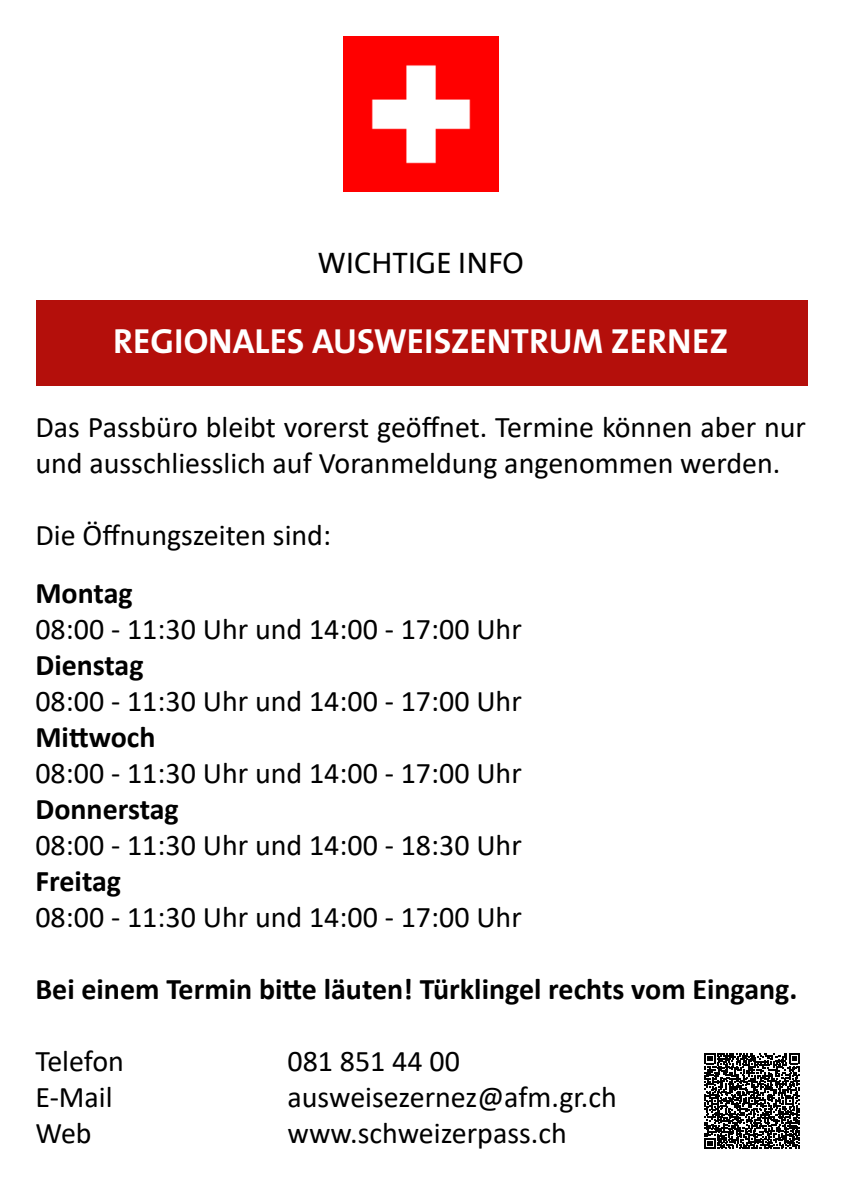
<style>
.page{position:relative;width:842px;height:1191px;background:#fff}
.page>*{position:absolute;margin:0;border:0;box-sizing:border-box;transform-origin:0 0}
.t1{font:700 35px "The Mix B W7";color:#fff}
.t2{font:30px/36px "Calibri";color:#000}
.t3{font:700 30px "Calibri";color:#000}
.t4{font:30px "The Mix B";color:#000}
</style>
<div class="page">
<div style="left:36px;top:300px;width:771px;height:86px;background:#b40f0b"></div>
<img style="left:343px;top:36px;width:156px;height:156px">
<svg style="left:704px;top:1053px;width:96px;height:95px"></svg>
<p class="t4" style="left:318px;top:243px;width:208px">WICHTIGE INFO</p>
<p class="t1" style="left:113px;top:319px;width:616px">REGIONALES AUSWEISZENTRUM ZERNEZ</p>
<p class="t2" style="left:35px;top:408px;width:772px">Das Passbüro bleibt vorerst geöffnet. Termine können aber nur und ausschliesslich auf Voranmeldung angenommen werden.</p>
<p class="t2" style="left:35px;top:516px;width:297px">Die Öffnungszeiten sind:</p>
<p class="t3" style="left:35px;top:572px;width:99px">Montag</p>
<p class="t2" style="left:35px;top:610px;width:488px">08:00 - 11:30 Uhr und 14:00 - 17:00 Uhr</p>
<p class="t3" style="left:35px;top:644px;width:110px">Dienstag</p>
<p class="t2" style="left:35px;top:682px;width:488px">08:00 - 11:30 Uhr und 14:00 - 17:00 Uhr</p>
<p class="t3" style="left:35px;top:716px;width:122px">Mittwoch</p>
<p class="t2" style="left:35px;top:754px;width:488px">08:00 - 11:30 Uhr und 14:00 - 17:00 Uhr</p>
<p class="t3" style="left:35px;top:788px;width:145px">Donnerstag</p>
<p class="t2" style="left:35px;top:826px;width:488px">08:00 - 11:30 Uhr und 14:00 - 18:30 Uhr</p>
<p class="t3" style="left:35px;top:860px;width:87px">Freitag</p>
<p class="t2" style="left:35px;top:898px;width:488px">08:00 - 11:30 Uhr und 14:00 - 17:00 Uhr</p>
<p class="t3" style="left:35px;top:968px;width:763px">Bei einem Termin bitte läuten! Türklingel rechts vom Eingang.</p>
<p class="t2" style="left:35px;top:1042px;width:90px">Telefon</p>
<p class="t2" style="left:287px;top:1042px;width:174px">081 851 44 00</p>
<p class="t2" style="left:35px;top:1078px;width:79px">E-Mail</p>
<p class="t2" style="left:287px;top:1078px;width:331px">ausweisezernez@afm.gr.ch</p>
<p class="t2" style="left:35px;top:1114px;width:58px">Web</p>
<p class="t2" style="left:287px;top:1114px;width:281px">www.schweizerpass.ch</p>
</div>
